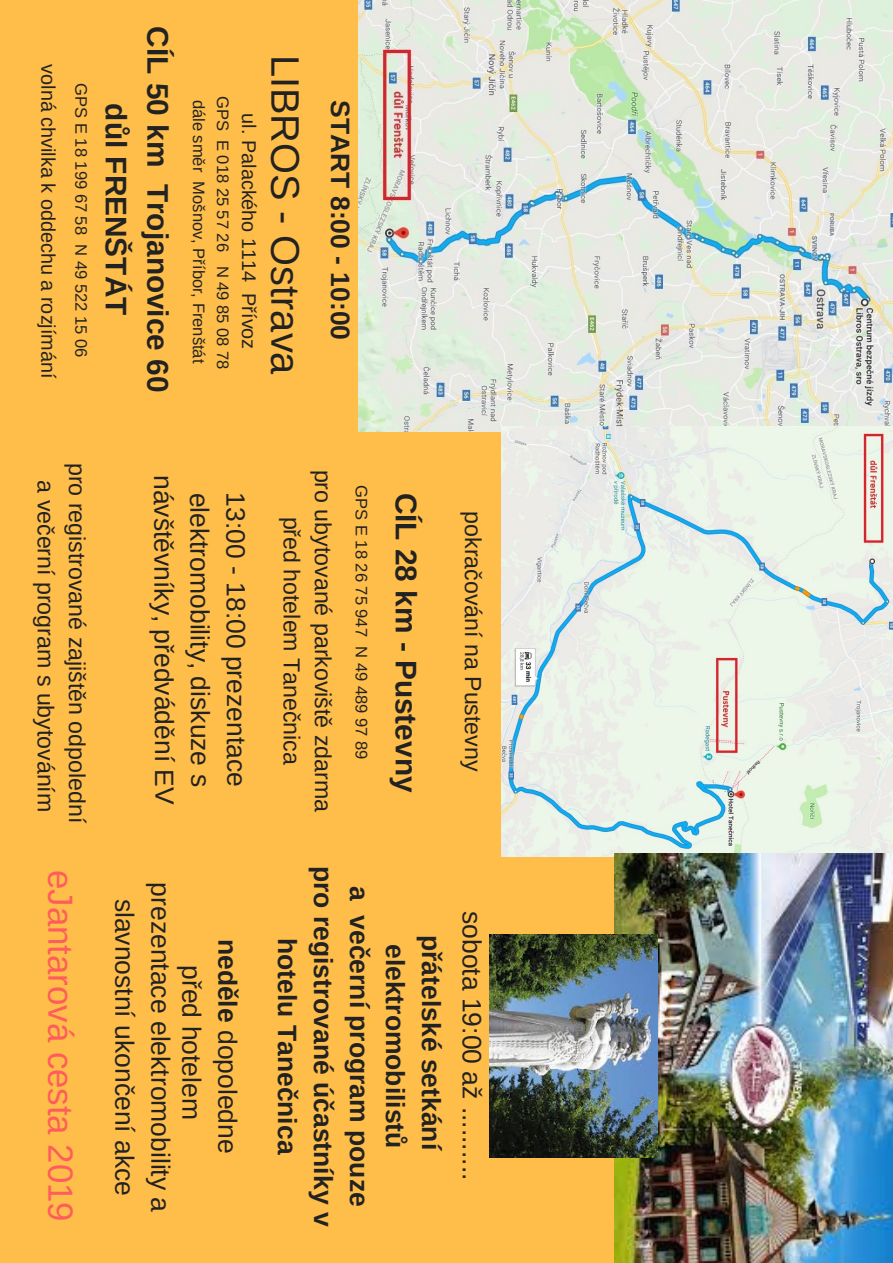
<style>
.page{position:relative;width:893px;height:1263px;background:#ffbd4a}
.page>*{position:absolute;margin:0;border:0;box-sizing:border-box;transform-origin:0 0}
.t1{font:39.75px "Arimo";color:#222}
.t2{font:34.8px "Arimo";color:#ff5c5c}
.t3{font:700 29.85px/41.7px "Arimo";color:#222;text-align:center}
.t4{font:26.55px/36px "Arimo";color:#222;text-align:center}
.t5{font:700 26.55px/36px "Arimo";color:#222;text-align:center}
.t6{font:23.25px/31.5px "Arimo";color:#222;text-align:center}
.t7{font:19.8px "Arimo";color:#222}
.t8{font:16.5px/24.2px "Arimo";color:#222}
.s1{font-weight:700}
</style>
<div class="page">
<img style="left:358px;top:0;width:535px;height:431px">
<img style="left:502px;top:426px;width:391px;height:430px">
<img style="left:615px;top:853px;width:278px;height:410px">
<img style="left:489px;top:934px;width:168px;height:223px">
<p class="t7" style="left:60px;top:64px;width:316px;rotate:90deg">volná chvilka k oddechu a rozjímání</p>
<p class="t8" style="left:93px;top:83px;width:275px;rotate:90deg">GPS E 18 199 67 58 N 49 522 15 06</p>
<p class="t3" style="left:179px;top:26px;width:367px;rotate:90deg">CÍL 50 km Trojanovice 60 důl FRENŠTÁT</p>
<p class="t8" style="left:235px;top:96px;width:275px;rotate:90deg">GPS E 018 25 57 26 N 49 85 08 78 dále směr Mošnov, Příbor, Frenštát</p>
<p class="t7" style="left:260px;top:113px;width:237px;rotate:90deg">ul. Palackého 1114 Přívoz</p>
<h1 class="t1" style="left:307px;top:55px;width:321px;rotate:90deg">LIBROS - Ostrava</h1>
<p class="t5" style="left:358px;top:100px;width:241px;rotate:90deg">START 8:00 - 10:00</p>
<p class="t6" style="left:93px;top:463px;width:362px;rotate:90deg">pro registrované zajištěn odpolední a večerní program s ubytováním</p>
<h2 class="t2" style="left:80px;top:870px;width:353px;rotate:90deg">eJantarová cesta 2019</h2>
<p class="t4" style="left:254px;top:475px;width:331px;rotate:90deg">13:00 - 18:00 prezentace elektromobility, diskuze s návštěvníky, předvádění EV</p>
<p class="t4" style="left:179px;top:882px;width:331px;rotate:90deg">prezentace elektromobility a slavnostní ukončení akce</p>
<p class="t4" style="left:246px;top:939px;width:216px;rotate:90deg"><span class="s1">neděle</span> dopoledne před hotelem</p>
<p class="t6" style="left:339px;top:470px;width:344px;rotate:90deg">pro ubytované parkoviště zdarma před hotelem Tanečnica</p>
<p class="t8" style="left:374px;top:485px;width:275px;rotate:90deg">GPS E 18 26 75 947 N 49 489 97 89</p>
<p class="t3" style="left:427px;top:493px;width:301px;rotate:90deg">CÍL 28 km - Pustevny</p>
<p class="t6" style="left:489px;top:511px;width:261px;rotate:90deg">pokračování na Pustevny</p>
<p class="t5" style="left:449px;top:866px;width:362px;rotate:90deg">přátelské setkání elektromobilistů<br>a večerní program pouze pro registrované účastníky v hotelu Tanečnica</p>
<p class="t4" style="left:490px;top:911px;width:271px;rotate:90deg">sobota 19:00 až ..........</p>
</div>
